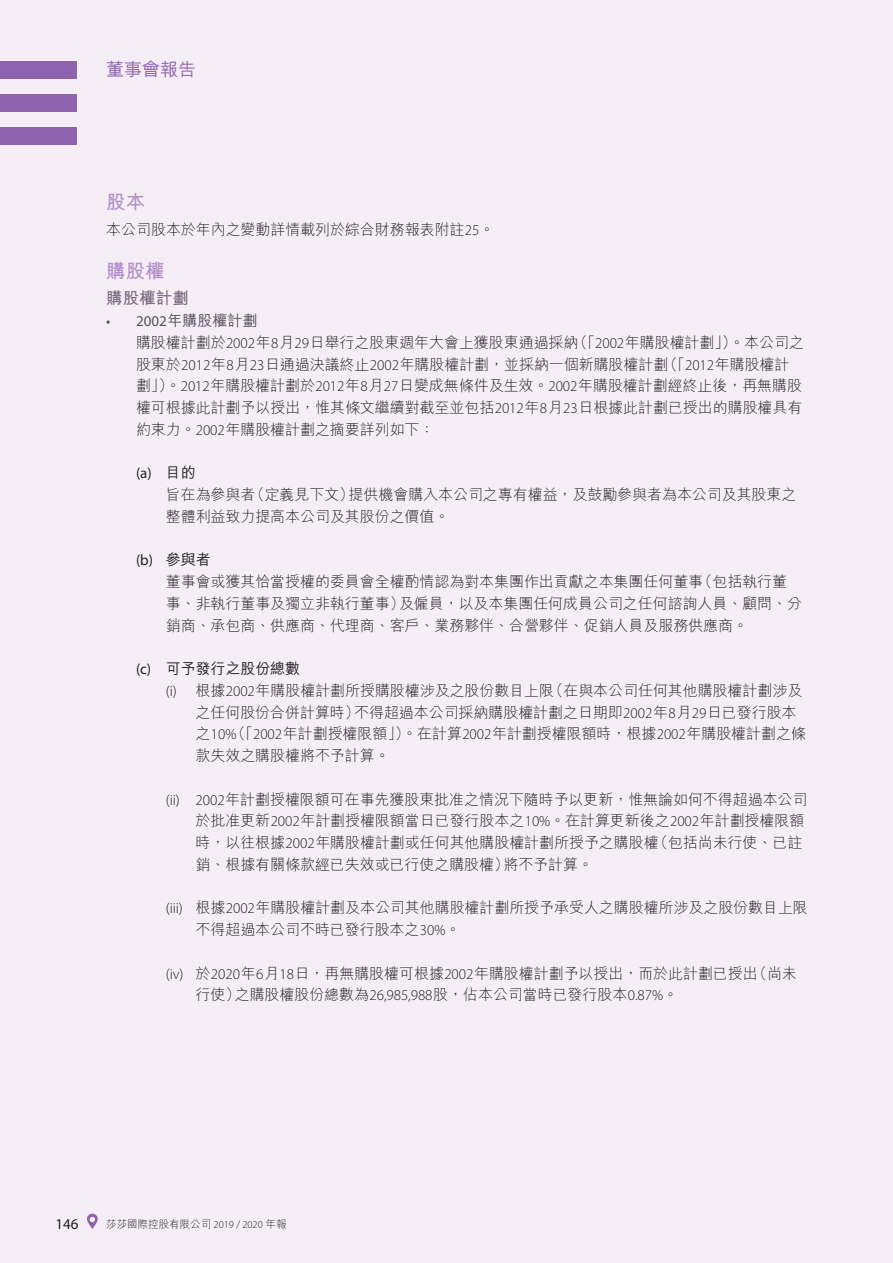
<style>
.page{position:relative;width:893px;height:1263px;background:#f6eef7}
.page>*{position:absolute;margin:0;border:0;box-sizing:border-box;transform-origin:0 0}
.t1{font:700 19.5px "M Hei HK";color:#b290c7}
.t2{font:500 18px "M Hei HK";color:#8f63af}
.t3{font:700 16.5px "M Hei HK";color:#7e6d82}
.t4{font:300 15px/21.8px "M Hei HK";letter-spacing:-.005em;color:#231f20}
.t5{font:15px "Myriad Pro";color:#231f20}
.t6{font:500 15px "M Hei HK";letter-spacing:-.005em;color:#231f20}
.t7{font:300 10.5px "M Hei HK";color:#231f20}
.s1{font-family:"Myriad Pro"}
.s2{font-family:"Myriad Pro";font-weight:400;color:#5c4e5f}
.s3{font-weight:500;color:#5c4e5f}
.s4{font-family:"M Hei HK";font-weight:500}
.s5{font-family:"Myriad Pro";font-weight:400}
</style>
<div class="page">
<div style="left:0;top:62px;width:77px;height:17px;background:#8f63af"></div>
<div style="left:0;top:95px;width:77px;height:17px;background:#8f63af"></div>
<div style="left:0;top:128px;width:77px;height:17px;background:#8f63af"></div>
<svg style="left:87px;top:1214px;width:11px;height:15px"></svg>
<svg style="left:90px;top:1217px;width:5px;height:5px"></svg>
<p class="t2" style="left:106px;top:56px;width:91px">董事會報告</p>
<h1 class="t1" style="left:106px;top:187px;width:40px">股本</h1>
<p class="t4" style="left:106px;top:218px;width:390px">本公司股本於年內之變動詳情載列於綜合財務報表附註<span class="s1">25</span>。</p>
<h1 class="t1" style="left:106px;top:257px;width:60px">購股權</h1>
<p class="t3" style="left:106px;top:286px;width:84px">購股權計劃</p>
<p class="t4" style="left:136px;top:309px;width:669px;text-indent:-30px"><span class="s2">• 2002</span><span class="s3">年購股權計劃<br></span>購股權計劃於<span class="s1">2002</span>年<span class="s1">8</span>月<span class="s1">29</span>日舉行之股東週年大會上獲股東通過採納（「<span class="s1">2002</span>年購股權計劃」）。本公司之股東於<span class="s1">2012</span>年<span class="s1">8</span>月<span class="s1">23</span>日通過決議終止<span class="s1">2002</span>年購股權計劃，並採納一個新購股權計劃（「<span class="s1">2012</span>年購股權計劃」）。<span class="s1">2012</span>年購股權計劃於<span class="s1">2012</span>年<span class="s1">8</span>月<span class="s1">27</span>日變成無條件及生效。<span class="s1">2002</span>年購股權計劃經終止後，再無購股權可根據此計劃予以授出，惟其條文繼續對截至並包括<span class="s1">2012</span>年<span class="s1">8</span>月<span class="s1">23</span>日根據此計劃已授出的購股權具有約束力。<span class="s1">2002</span>年購股權計劃之摘要詳列如下：</p>
<p class="t5" style="left:136px;top:464px;width:61px">(a) <span class="s4">目的</span></p>
<p class="t4" style="left:166px;top:483px;width:632px">旨在為參與者（定義見下文）提供機會購入本公司之專有權益，及鼓勵參與者為本公司及其股東之整體利益致力提高本公司及其股份之價值。</p>
<p class="t5" style="left:136px;top:551px;width:76px">(b) <span class="s4">參與者</span></p>
<p class="t4" style="left:166px;top:570px;width:638px">董事會或獲其恰當授權的委員會全權酌情認為對本集團作出貢獻之本集團任何董事（包括執行董事、非執行董事及獨立非執行董事）及僱員，以及本集團任何成員公司之任何諮詢人員、顧問、分銷商、承包商、供應商、代理商、客戶、業務夥伴、合營夥伴、促銷人員及服務供應商。</p>
<p class="t6" style="left:136px;top:658px;width:166px"><span class="s5">(c)</span> 可予發行之股份總數</p>
<p class="t4" style="left:166px;top:679px;width:638px"><span class="s1">(i)</span> 根據<span class="s1">2002</span>年購股權計劃所授購股權涉及之股份數目上限（在與本公司任何其他購股權計劃涉及</p>
<p class="t4" style="left:196px;top:701px;width:602px">之任何股份合併計算時）不得超過本公司採納購股權計劃之日期即<span class="s1">2002</span>年<span class="s1">8</span>月<span class="s1">29</span>日已發行股本</p>
<p class="t4" style="left:196px;top:723px;width:612px">之<span class="s1">10%</span>（「<span class="s1">2002</span>年計劃授權限額」）。在計算<span class="s1">2002</span>年計劃授權限額時，根據<span class="s1">2002</span>年購股權計劃之條</p>
<p class="t4" style="left:196px;top:744px;width:196px">款失效之購股權將不予計算。</p>
<p class="t4" style="left:196px;top:788px;width:613px;text-indent:-30px"><span class="s1">(ii) 2002</span>年計劃授權限額可在事先獲股東批准之情況下隨時予以更新，惟無論如何不得超過本公司於批准更新<span class="s1">2002</span>年計劃授權限額當日已發行股本之<span class="s1">10%</span>。在計算更新後之<span class="s1">2002</span>年計劃授權限額時，以往根據<span class="s1">2002</span>年購股權計劃或任何其他購股權計劃所授予之購股權（包括尚未行使、已註銷、根據有關條款經已失效或已行使之購股權）將不予計算。</p>
<p class="t4" style="left:196px;top:897px;width:614px;text-indent:-30px"><span class="s1">(iii)</span> 根據<span class="s1">2002</span>年購股權計劃及本公司其他購股權計劃所授予承受人之購股權所涉及之股份數目上限不得超過本公司不時已發行股本之<span class="s1">30%</span>。</p>
<p class="t4" style="left:196px;top:962px;width:603px;text-indent:-30px"><span class="s1">(iv)</span> 於<span class="s1">2020</span>年<span class="s1">6</span>月<span class="s1">18</span>日，再無購股權可根據<span class="s1">2002</span>年購股權計劃予以授出，而於此計劃已授出（尚未行使）之購股權股份總數為<span class="s1">26,985,988</span>股，佔本公司當時已發行股本<span class="s1">0.87%</span>。</p>
<p class="t5" style="left:55px;top:1215px;width:25px">146</p>
<p class="t7" style="left:106px;top:1219px;width:182px">莎莎國際控股有限公司 <span class="s1">2019 / 2020</span> 年報</p>
</div>
